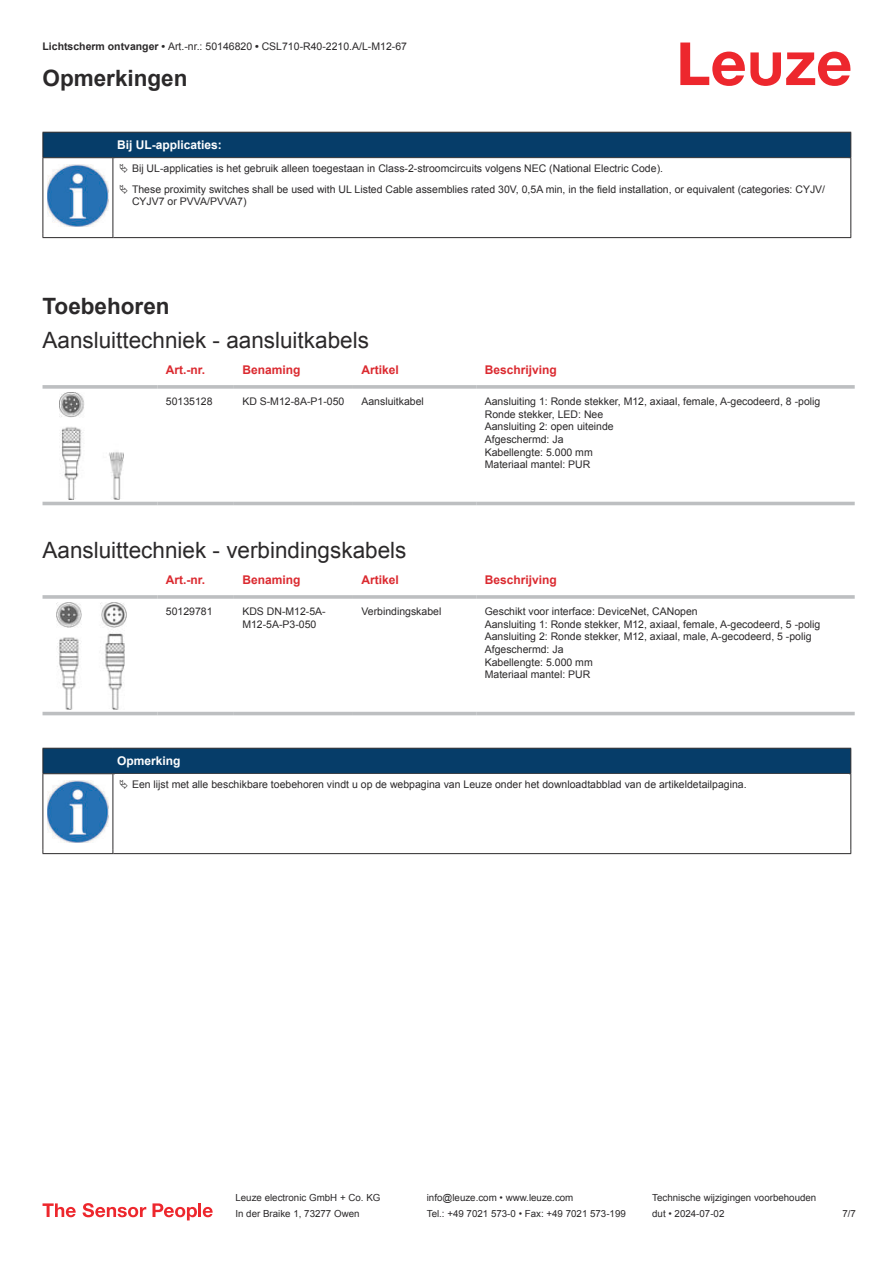
<style>
.page{position:relative;width:893px;height:1263px;background:#fff}
.page>*{position:absolute;margin:0;border:0;box-sizing:border-box;transform-origin:0 0}
.t1{font:22.5px "Arial";color:#2b292a}
.t2{font:700 22.5px "Arial";color:#2b292a}
.t3{font:700 12px "Arial";color:#db2a30}
.t4{font:700 12px "Arial";color:#fff}
.t5{font:10.5px/12.6px "Arial";color:#2b292a}
.t6{font:9.75px "Arial";color:#2b292a}
.s1{font-weight:700}
</style>
<div class="page">
<svg style="left:680px;top:43px;width:170px;height:43px"></svg>
<svg style="left:43px;top:392px;width:812px;height:114px"></svg>
<svg style="left:43px;top:385px;width:114px;height:4px"></svg>
<svg style="left:157px;top:385px;width:77px;height:4px"></svg>
<svg style="left:234px;top:385px;width:119px;height:4px"></svg>
<svg style="left:353px;top:385px;width:123px;height:4px"></svg>
<svg style="left:476px;top:385px;width:379px;height:4px;background:#c3c5c7"></svg>
<hr style="left:43px;top:502px;width:114px;height:3px;background:#bdbfc1">
<hr style="left:157px;top:502px;width:77px;height:3px;background:#bdbfc1">
<hr style="left:234px;top:502px;width:119px;height:3px;background:#bdbfc1">
<hr style="left:353px;top:502px;width:123px;height:3px;background:#bdbfc1">
<hr style="left:476px;top:502px;width:379px;height:3px;background:#bdbfc1">
<img style="left:59px;top:393px;width:65px;height:106px">
<svg style="left:43px;top:602px;width:812px;height:114px"></svg>
<hr style="left:43px;top:595px;width:114px;height:4px;background:#bdbfc1">
<hr style="left:157px;top:595px;width:77px;height:4px;background:#c7c9cb">
<hr style="left:234px;top:595px;width:119px;height:4px;background:#bdbfc1">
<hr style="left:353px;top:595px;width:123px;height:4px;background:#bdbfc1">
<hr style="left:476px;top:595px;width:379px;height:4px;background:#c7c9cb">
<hr style="left:43px;top:712px;width:114px;height:3px;background:#bdbfc1">
<hr style="left:157px;top:712px;width:77px;height:3px;background:#bdbfc1">
<hr style="left:234px;top:712px;width:119px;height:3px;background:#bdbfc1">
<hr style="left:353px;top:712px;width:123px;height:3px;background:#bdbfc1">
<hr style="left:476px;top:712px;width:379px;height:3px;background:#bdbfc1">
<img style="left:56px;top:603px;width:70px;height:106px">
<div style="left:43px;top:748px;width:808px;height:26px;background:#063d69"></div>
<hr style="left:113px;top:773px;width:738px;height:1px;background:#2b292a">
<hr style="left:43px;top:774px;width:1px;height:75px;background:#2b292a">
<hr style="left:113px;top:774px;width:1px;height:75px;background:#2b292a">
<hr style="left:850px;top:774px;width:1px;height:75px;background:#2b292a">
<hr style="left:43px;top:853px;width:70px;height:1px;background:#2b292a">
<hr style="left:113px;top:853px;width:738px;height:1px;background:#2b292a">
<img style="left:47px;top:780px;width:61px;height:63px">
<svg style="left:43px;top:1203px;width:33px;height:14px"></svg>
<svg style="left:83px;top:1203px;width:63px;height:14px"></svg>
<svg style="left:153px;top:1203px;width:44px;height:17px"></svg>
<hr style="left:198px;top:1203px;width:3px;height:14px;background:#ed272d">
<svg style="left:203px;top:1207px;width:10px;height:10px"></svg>
<hr style="left:43px;top:158px;width:1px;height:75px;background:#2b292a">
<hr style="left:113px;top:158px;width:1px;height:75px;background:#2b292a">
<hr style="left:850px;top:158px;width:1px;height:75px;background:#2b292a">
<hr style="left:43px;top:237px;width:70px;height:1px;background:#2b292a">
<hr style="left:113px;top:237px;width:738px;height:1px;background:#2b292a">
<img style="left:47px;top:212px;width:58px;height:15px">
<svg style="left:43px;top:132px;width:808px;height:80px"></svg>
<p class="t5" style="left:43px;top:41px;width:366px"><span class="s1">Lichtscherm ontvanger •</span> Art.-nr.: 50146820 <span class="s1">•</span> CSL710-R40-2210.A/L-M12-67</p>
<h1 class="t2" style="left:43px;top:70px;width:147px">Opmerkingen</h1>
<p class="t4" style="left:117px;top:140px;width:106px">Bij UL-applicaties:</p>
<p class="t5" style="left:132px;top:160px;width:695px;line-height:20.2px">Bij UL-applicaties is het gebruik alleen toegestaan in Class-2-stroomcircuits volgens NEC (National Electric Code).<br>These proximity switches shall be used with UL Listed Cable assemblies rated 30V, 0,5A min, in the field installation, or equivalent (categories: CYJV/</p>
<p class="t5" style="left:132px;top:196px;width:116px">CYJV7 or PVVA/PVVA7)</p>
<h1 class="t2" style="left:43px;top:298px;width:129px">Toebehoren</h1>
<h1 class="t1" style="left:43px;top:332px;width:328px">Aansluittechniek - aansluitkabels</h1>
<p class="t3" style="left:166px;top:365px;width:41px">Art.-nr.</p>
<p class="t3" style="left:242px;top:365px;width:60px">Benaming</p>
<p class="t3" style="left:361px;top:365px;width:39px">Artikel</p>
<p class="t3" style="left:485px;top:365px;width:74px">Beschrijving</p>
<p class="t5" style="left:166px;top:396px;width:48px">50135128</p>
<p class="t5" style="left:242px;top:396px;width:104px">KD S-M12-8A-P1- 050</p>
<p class="t5" style="left:361px;top:396px;width:64px">Aansluitkabel</p>
<p class="t5" style="left:485px;top:396px;width:337px">Aansluiting 1: Ronde stekker, M12, axiaal, female, A-gecodeerd, 8 -polig<br>Ronde stekker, LED: Nee<br>Aansluiting 2: open uiteinde<br>Afgeschermd: Ja<br>Kabellengte: 5.000 mm<br>Materiaal mantel: PUR</p>
<h1 class="t1" style="left:43px;top:542px;width:365px">Aansluittechniek - verbindingskabels</h1>
<p class="t3" style="left:166px;top:576px;width:41px">Art.-nr.</p>
<p class="t3" style="left:242px;top:576px;width:60px">Benaming</p>
<p class="t3" style="left:361px;top:576px;width:39px">Artikel</p>
<p class="t3" style="left:485px;top:576px;width:74px">Beschrijving</p>
<p class="t5" style="left:166px;top:606px;width:48px">50129781</p>
<p class="t5" style="left:242px;top:606px;width:85px">KDS DN-M12-5A-<br>M12-5A-P3-050</p>
<p class="t5" style="left:361px;top:606px;width:81px">Verbindingskabel</p>
<p class="t5" style="left:485px;top:606px;width:337px">Geschikt voor interface: DeviceNet, CANopen<br>Aansluiting 1: Ronde stekker, M12, axiaal, female, A-gecodeerd, 5 -polig Aansluiting 2: Ronde stekker, M12, axiaal, male, A-gecodeerd, 5 -polig Afgeschermd: Ja<br>Kabellengte: 5.000 mm<br>Materiaal mantel: PUR</p>
<p class="t4" style="left:117px;top:756px;width:65px">Opmerking</p>
<p class="t5" style="left:132px;top:779px;width:616px">Een lijst met alle beschikbare toebehoren vindt u op de webpagina van Leuze onder het downloadtabblad van de artikeldetailpagina.</p>
<p class="t6" style="left:235px;top:1194px;width:146px">Leuze electronic GmbH + Co. KG</p>
<p class="t6" style="left:427px;top:1194px;width:148px">info@leuze.com • www.leuze.com</p>
<p class="t6" style="left:652px;top:1194px;width:166px">Technische wijzigingen voorbehouden</p>
<p class="t6" style="left:235px;top:1210px;width:126px">In der Braike 1, 73277 Owen</p>
<p class="t6" style="left:427px;top:1210px;width:201px">Tel.: +49 7021 573-0 • Fax: +49 7021 573-199</p>
<p class="t6" style="left:652px;top:1210px;width:74px">dut • 2024-07-02</p>
<p class="t6" style="left:842px;top:1210px;width:15px">7 /7</p>
</div>
